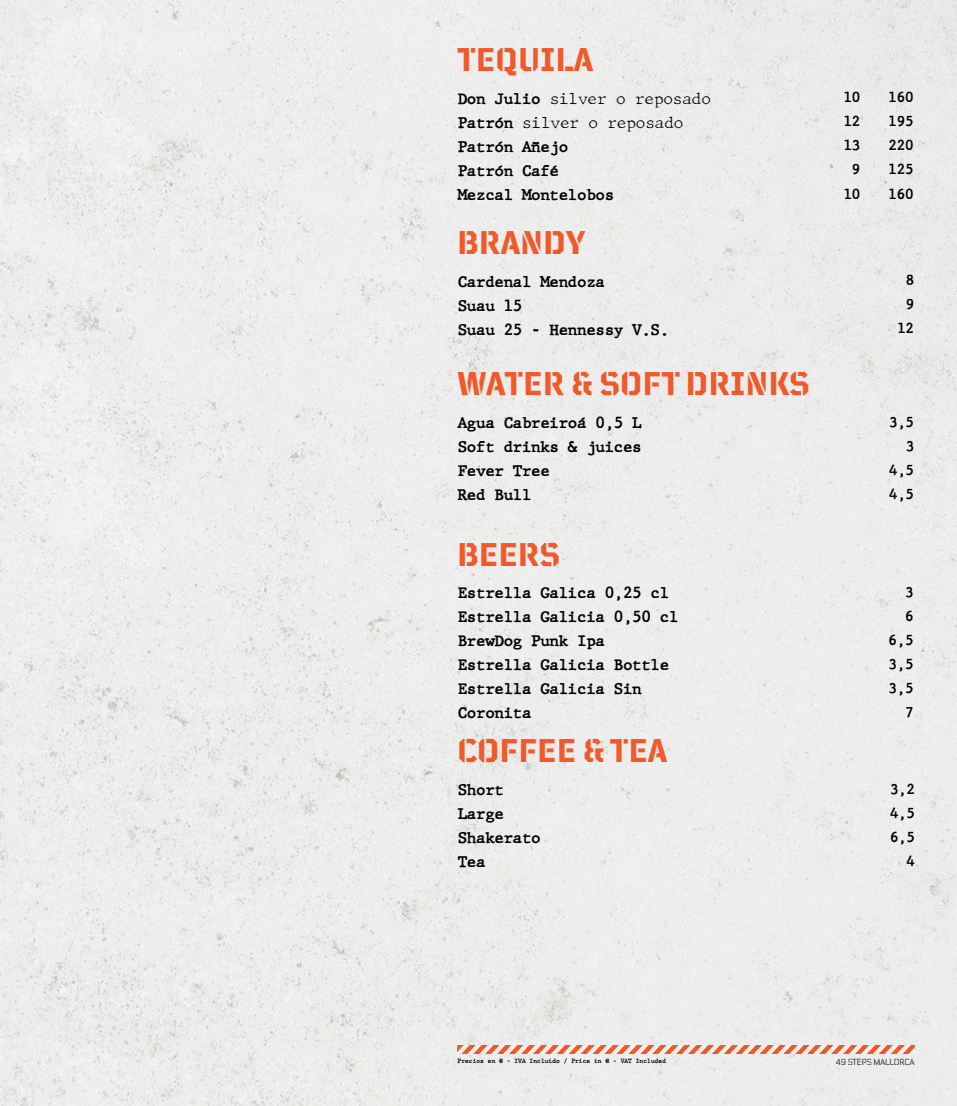
<style>
.page{position:relative;width:957px;height:1106px;background:#ececec}
.page>*{position:absolute;margin:0;border:0;box-sizing:border-box;transform-origin:0 0}
.t1{font:700 33px "TT Mussels Stencil";color:#f1592a}
.t2{font:15px "JMH Typewritermono";letter-spacing:-.12em;color:#000}
.t3{font:15px "JMH Typewritermono Fine";letter-spacing:-.1em;color:#000}
.t4{font:13.5px "JMH Typewritermono";letter-spacing:-.12em;color:#000}
.t5{font:9px "TT Mussels Stencil";letter-spacing:-.01em;color:#000}
.t6{font:6px "JMH Typewritermono";letter-spacing:-.1em;color:#000}
.s1{font-family:"JMH Typewritermono"}
</style>
<div class="page">
<img style="left:457px;top:1045px;width:457px;height:8px">
<p class="t1" style="left:457px;top:40px;width:138px">TEQUILA</p>
<p class="t3" style="left:457px;top:89px;width:256px"><span class="s1">Don Julio</span> silver o reposado</p>
<p class="t3" style="left:457px;top:113px;width:228px"><span class="s1">Patrón</span> silver o reposado</p>
<p class="t2" style="left:457px;top:137px;width:113px">Patrón Añejo</p>
<p class="t2" style="left:457px;top:161px;width:104px">Patrón Café</p>
<p class="t2" style="left:457px;top:185px;width:159px">Mezcal Montelobos</p>
<p class="t1" style="left:457px;top:223px;width:129px">BRANDY</p>
<p class="t2" style="left:457px;top:272px;width:150px">Cardenal Mendoza</p>
<p class="t2" style="left:457px;top:296px;width:68px">Suau 15</p>
<p class="t2" style="left:457px;top:320px;width:214px">Suau 25 - Hennessy V.S.</p>
<p class="t1" style="left:457px;top:365px;width:354px">WATER &amp; SOFT DRINKS</p>
<p class="t2" style="left:457px;top:414px;width:187px">Agua Cabreiroá 0,5 L</p>
<p class="t2" style="left:457px;top:438px;width:187px">Soft drinks &amp; juices</p>
<p class="t2" style="left:457px;top:462px;width:95px">Fever Tree</p>
<p class="t2" style="left:457px;top:486px;width:77px">Red Bull</p>
<p class="t1" style="left:457px;top:535px;width:104px">BEERS</p>
<p class="t2" style="left:457px;top:583px;width:214px">Estrella Galica 0,25 cl</p>
<p class="t2" style="left:457px;top:607px;width:224px">Estrella Galicia 0,50 cl</p>
<p class="t2" style="left:457px;top:631px;width:150px">BrewDog Punk Ipa</p>
<p class="t2" style="left:457px;top:655px;width:214px">Estrella Galicia Bottle</p>
<p class="t2" style="left:457px;top:679px;width:187px">Estrella Galicia Sin</p>
<p class="t2" style="left:457px;top:703px;width:77px">Coronita</p>
<p class="t1" style="left:457px;top:731px;width:212px">COFFEE &amp; TEA</p>
<p class="t2" style="left:457px;top:780px;width:49px">Short</p>
<p class="t2" style="left:457px;top:804px;width:49px">Large</p>
<p class="t2" style="left:457px;top:828px;width:86px">Shakerato</p>
<p class="t2" style="left:457px;top:852px;width:31px">Tea</p>
<p class="t4" style="left:843px;top:89px;width:20px">10</p>
<p class="t4" style="left:843px;top:113px;width:20px">12</p>
<p class="t4" style="left:843px;top:137px;width:20px">13</p>
<p class="t4" style="left:851px;top:161px;width:11px">9</p>
<p class="t4" style="left:843px;top:185px;width:20px">10</p>
<p class="t4" style="left:888px;top:89px;width:28px">160</p>
<p class="t4" style="left:888px;top:113px;width:28px">195</p>
<p class="t4" style="left:888px;top:137px;width:28px">220</p>
<p class="t4" style="left:888px;top:161px;width:28px">125</p>
<p class="t4" style="left:888px;top:185px;width:28px">160</p>
<p class="t4" style="left:905px;top:272px;width:11px">8</p>
<p class="t4" style="left:905px;top:296px;width:11px">9</p>
<p class="t4" style="left:896px;top:320px;width:20px">12</p>
<p class="t4" style="left:888px;top:414px;width:28px">3,5</p>
<p class="t4" style="left:905px;top:438px;width:11px">3</p>
<p class="t4" style="left:888px;top:462px;width:28px">4,5</p>
<p class="t4" style="left:888px;top:486px;width:28px">4,5</p>
<p class="t4" style="left:904px;top:583px;width:11px">3</p>
<p class="t4" style="left:904px;top:607px;width:11px">6</p>
<p class="t4" style="left:888px;top:631px;width:28px">6,5</p>
<p class="t4" style="left:888px;top:655px;width:28px">3,5</p>
<p class="t4" style="left:888px;top:679px;width:28px">3,5</p>
<p class="t4" style="left:904px;top:703px;width:11px">7</p>
<p class="t4" style="left:889px;top:781px;width:28px">3,2</p>
<p class="t4" style="left:889px;top:805px;width:28px">4,5</p>
<p class="t4" style="left:889px;top:829px;width:28px">6,5</p>
<p class="t4" style="left:906px;top:853px;width:11px">4</p>
<p class="t6" style="left:457px;top:1056px;width:211px">Precios en € - IVA Incluido / Price in € - VAT Included</p>
<p class="t5" style="left:836px;top:1056px;width:80px">49 STEPS MALLORCA</p>
</div>
